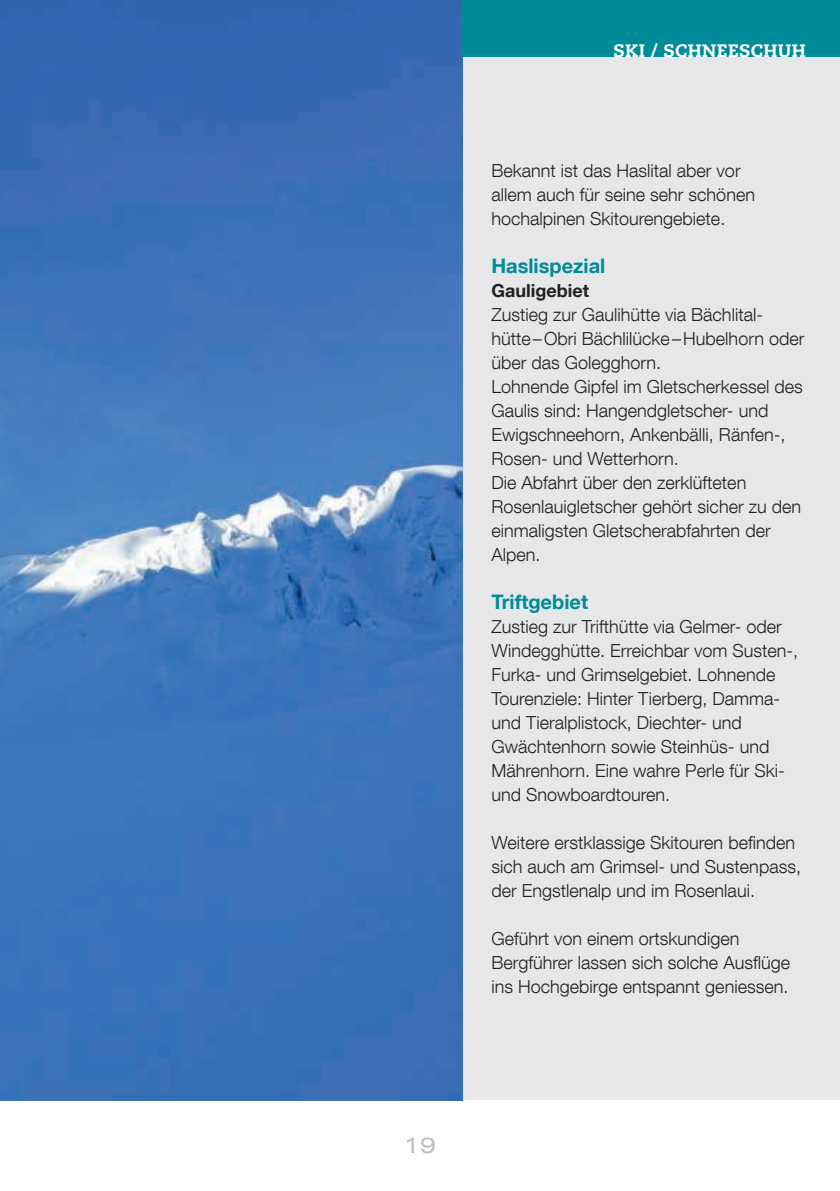
<style>
.page{position:relative;width:840px;height:1191px;background:#fff}
.page>*{position:absolute;margin:0;border:0;box-sizing:border-box;transform-origin:0 0}
.t1{font:expanded 22px "Univers LT Std";color:#bcbdc0}
.t2{font:700 20px "Helvetica Neue LT Com";color:#008b98}
.t3{font:300 18px/24px "Helvetica Neue LT Com";color:#231f20}
.t4{font:800 18px "Caecilia LT Std";letter-spacing:.02em;color:#fff}
.t5{font:700 18px "Helvetica Neue LT Com";color:#231f20}
</style>
<div class="page">
<div style="left:0;top:28px;width:839px;height:1072px;background:#e6e7e9"></div>
<img style="left:0;top:0;width:462px;height:1100px">
<div style="left:462px;top:0;width:377px;height:57px;background:#008b98"></div>
<p class="t1" style="left:403px;top:1132px;width:34px">19</p>
<p class="t4" style="left:613px;top:39px;width:194px">SKI / SCHNEESCHUH</p>
<p class="t3" style="left:491px;top:158px;width:265px">Bekannt ist das Haslital aber vor allem auch für seine sehr schönen hochalpinen Skitourengebiete.</p>
<p class="t2" style="left:491px;top:253px;width:115px">Haslispezial</p>
<p class="t5" style="left:491px;top:279px;width:99px">Gauligebiet</p>
<p class="t3" style="left:491px;top:302px;width:314px">Zustieg zur Gaulihütte via Bächlital&shy;hütte–Obri Bächlilücke–Hubelhorn oder über das Golegghorn.<br>Lohnende Gipfel im Gletscherkessel des Gaulis sind: Hangendgletscher- und Ewigschneehorn, Ankenbälli, Ränfen-, Rosen- und Wetterhorn.<br>Die Abfahrt über den zerklüfteten Rosenlauigletscher gehört sicher zu den einmaligsten Gletscherabfahrten der Alpen.</p>
<p class="t2" style="left:491px;top:589px;width:98px">Triftgebiet</p>
<p class="t3" style="left:491px;top:614px;width:308px">Zustieg zur Trifthütte via Gelmer- oder Windegghütte. Erreichbar vom Susten-, Furka- und Grimselgebiet. Lohnende Tourenziele: Hinter Tierberg, Damma&shy;und Tieralplistock, Diechter- und Gwächtenhorn sowie Steinhüs- und Mährenhorn. Eine wahre Perle für Ski&shy;und Snowboardtouren.</p>
<p class="t3" style="left:491px;top:830px;width:311px">Weitere erstklassige Skitouren befinden sich auch am Grimsel- und Sustenpass, der Engstlenalp und im Rosenlaui.</p>
<p class="t3" style="left:491px;top:926px;width:300px">Geführt von einem ortskundigen<br>Bergführer lassen sich solche Ausflüge ins Hochgebirge entspannt geniessen.</p>
</div>
